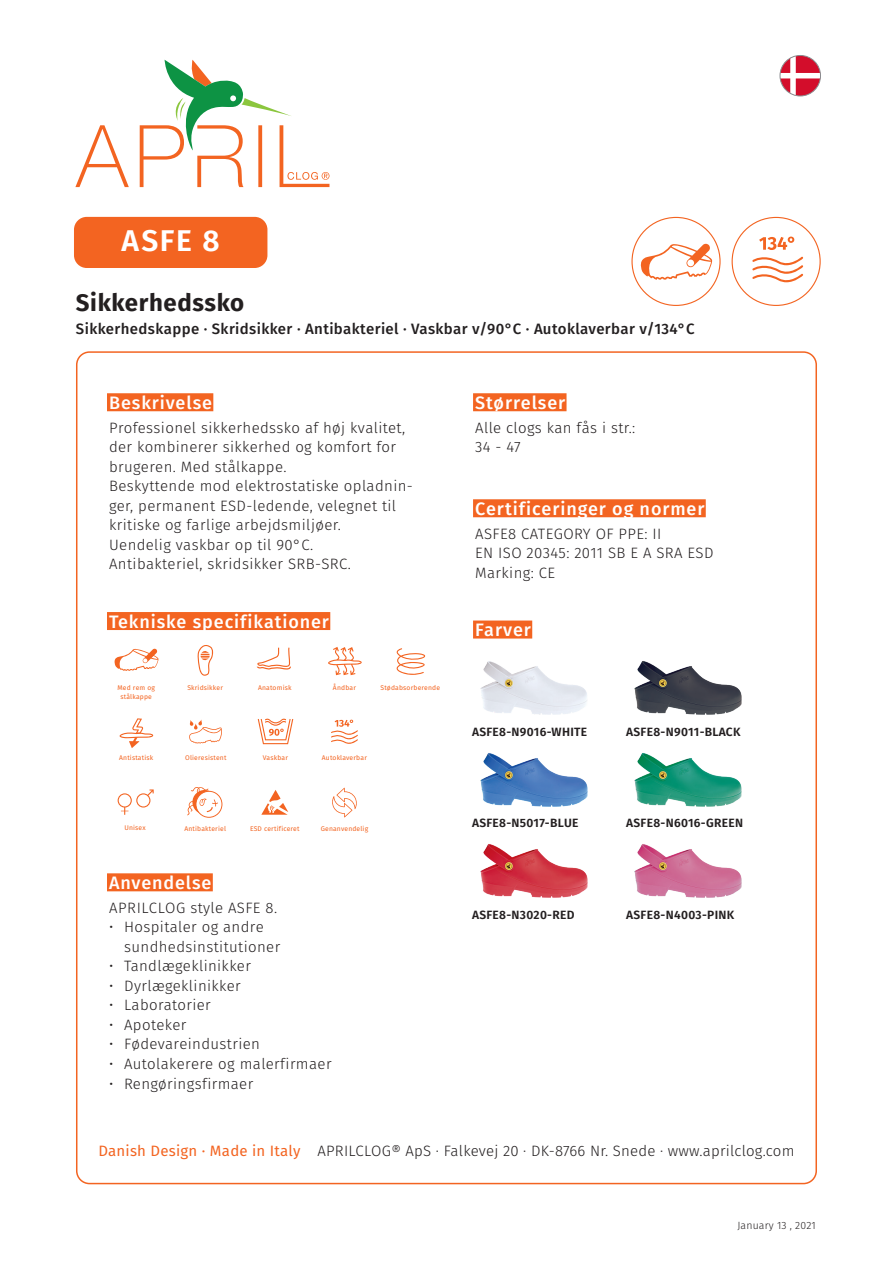
<style>
.page{position:relative;width:893px;height:1263px;background:#fff}
.page>*{position:absolute;margin:0;border:0;box-sizing:border-box;transform-origin:0 0}
.order_neg{font:600 30px "Fira Sans";color:#fff}
.style{font:700 24px "Fira Sans";letter-spacing:.025em;color:#231f20}
.head{font:500 18px "Fira Sans";letter-spacing:.05em;color:#fff}
.broed{font:300 15px/19.5px "Fira Sans";letter-spacing:.025em;color:#231f20}
.Undertitel{font:500 15px "Fira Sans";letter-spacing:.025em;color:#231f20}
.Tabeltekst_venstre{font:600 12px "Fira Sans";letter-spacing:.025em;color:#231f20}
.t1{font:300 10.5px "Fira Sans";letter-spacing:.015em;color:#231f20}
.ikontekst{font:6.75px "Fira Sans";letter-spacing:.025em;color:#f36421}
.s1{font-weight:400;color:#f36421}
</style>
<div class="page">
<svg style="left:75px;top:60px;width:254px;height:127px"></svg>
<div style="left:107px;top:393px;width:106px;height:18px;background:#f36421"></div>
<div style="left:107px;top:612px;width:223px;height:18px;background:#f36421"></div>
<div style="left:107px;top:873px;width:106px;height:18px;background:#f36421"></div>
<div style="left:473px;top:393px;width:93px;height:18px;background:#f36421"></div>
<div style="left:473px;top:499px;width:233px;height:18px;background:#f36421"></div>
<div style="left:473px;top:620px;width:59px;height:18px;background:#f36421"></div>
<svg style="left:780px;top:55px;width:40px;height:41px"></svg>
<div style="left:780px;top:55px;width:41px;height:41px;border:1px solid #8a8c8f;border-radius:50%"></div>
<img style="left:634px;top:661px;width:108px;height:54px">
<img style="left:480px;top:753px;width:108px;height:54px">
<img style="left:634px;top:753px;width:108px;height:54px">
<img style="left:634px;top:844px;width:108px;height:54px">
<img style="left:480px;top:844px;width:108px;height:54px">
<img style="left:480px;top:661px;width:107px;height:54px">
<div style="left:74px;top:217px;width:193px;height:51px;background:#f36421;border-radius:13px"></div>
<svg style="left:396px;top:648px;width:29px;height:27px"></svg>
<svg style="left:114px;top:648px;width:45px;height:23px"></svg>
<svg style="left:118px;top:789px;width:36px;height:26px"></svg>
<svg style="left:257px;top:648px;width:34px;height:22px"></svg>
<svg style="left:258px;top:718px;width:35px;height:26px"></svg>
<svg style="left:332px;top:788px;width:25px;height:29px"></svg>
<svg style="left:331px;top:720px;width:27px;height:24px"></svg>
<svg style="left:187px;top:787px;width:35px;height:31px"></svg>
<svg style="left:189px;top:719px;width:33px;height:25px"></svg>
<svg style="left:261px;top:790px;width:27px;height:25px"></svg>
<svg style="left:752px;top:237px;width:51px;height:46px"></svg>
<svg style="left:640px;top:243px;width:72px;height:37px"></svg>
<svg style="left:197px;top:645px;width:16px;height:31px"></svg>
<svg style="left:119px;top:718px;width:34px;height:30px"></svg>
<svg style="left:328px;top:647px;width:34px;height:28px"></svg>
<p class="order_neg" style="left:121px;top:220px;width:100px">ASFE 8</p>
<p class="style" style="left:76px;top:286px;width:170px">Sikkerhedssko</p>
<p class="Undertitel" style="left:76px;top:318px;width:620px">Sikkerhedskappe · Skridsikker · Antibakteriel · Vaskbar v/90°C · Autoklaverbar v/134°C</p>
<p class="head" style="left:109px;top:390px;width:104px">Beskrivelse</p>
<p class="broed" style="left:109px;top:418px;width:298px">Professionel sikkerhedssko af høj kvalitet, der kombinerer sikkerhed og komfort for brugeren. Med stålkappe.</p>
<p class="broed" style="left:109px;top:476px;width:305px">Beskyttende mod elektrostatiske opladnin&shy;ger, permanent ESD-ledende, velegnet til kritiske og farlige arbejdsmiljøer.</p>
<p class="broed" style="left:109px;top:535px;width:206px">Uendelig vaskbar op til 90°C.</p>
<p class="broed" style="left:109px;top:554px;width:243px">Antibakteriel, skridsikker SRB-SRC.</p>
<p class="head" style="left:109px;top:609px;width:221px">Tekniske specifikationer</p>
<p class="ikontekst" style="left:333px;top:683px;width:24px">Åndbar</p>
<p class="ikontekst" style="left:117px;top:683px;width:39px">Med rem og</p>
<p class="ikontekst" style="left:187px;top:683px;width:37px">Skridsikker</p>
<p class="ikontekst" style="left:381px;top:683px;width:61px">Stødabsorberende</p>
<p class="ikontekst" style="left:121px;top:692px;width:33px">stålkappe</p>
<p class="ikontekst" style="left:258px;top:683px;width:35px">Anatomisk</p>
<p class="ikontekst" style="left:119px;top:753px;width:36px">Antistatisk</p>
<p class="ikontekst" style="left:185px;top:753px;width:43px">Olieresistent</p>
<p class="ikontekst" style="left:263px;top:753px;width:27px">Vaskbar</p>
<p class="ikontekst" style="left:322px;top:753px;width:46px">Autoklaverbar</p>
<p class="ikontekst" style="left:124px;top:823px;width:23px">Unisex</p>
<p class="ikontekst" style="left:184px;top:824px;width:43px">Antibakteriel</p>
<p class="ikontekst" style="left:321px;top:824px;width:49px">Genanvendelig</p>
<p class="ikontekst" style="left:250px;top:824px;width:51px">ESD certificeret</p>
<p class="head" style="left:109px;top:870px;width:104px">Anvendelse</p>
<p class="broed" style="left:109px;top:898px;width:169px">APRILCLOG style ASFE 8.</p>
<p class="broed" style="left:124px;top:917px;width:158px;text-indent:-15px">• Hospitaler og andre sundhedsinstitutioner</p>
<p class="broed" style="left:109px;top:956px;width:143px">• Tandlægeklinikker</p>
<p class="broed" style="left:109px;top:976px;width:133px">• Dyrlægeklinikker</p>
<p class="broed" style="left:109px;top:995px;width:103px">• Laboratorier</p>
<p class="broed" style="left:109px;top:1015px;width:79px">• Apoteker</p>
<p class="broed" style="left:109px;top:1034px;width:152px">• Fødevareindustrien</p>
<p class="broed" style="left:109px;top:1054px;width:224px">• Autolakerere og malerfirmaer</p>
<p class="broed" style="left:109px;top:1073px;width:146px">• Rengøringsfirmaer</p>
<p class="head" style="left:475px;top:390px;width:92px">Størrelser</p>
<p class="broed" style="left:475px;top:418px;width:162px">Alle clogs kan fås i str.:</p>
<p class="broed" style="left:475px;top:437px;width:47px">34 - 47</p>
<p class="head" style="left:475px;top:496px;width:231px">Certificeringer og normer</p>
<p class="broed" style="left:475px;top:524px;width:188px">ASFE8 CATEGORY OF PPE: II</p>
<p class="broed" style="left:475px;top:543px;width:240px">EN ISO 20345: 2011 SB E A SRA ESD</p>
<p class="broed" style="left:475px;top:563px;width:81px">Marking: CE</p>
<p class="head" style="left:475px;top:617px;width:57px">Farver</p>
<p class="Tabeltekst_venstre" style="left:472px;top:723px;width:117px">ASFE8-N9016-WHITE</p>
<p class="Tabeltekst_venstre" style="left:626px;top:723px;width:116px">ASFE8-N9011-BLACK</p>
<p class="Tabeltekst_venstre" style="left:472px;top:815px;width:108px">ASFE8-N5017-BLUE</p>
<p class="Tabeltekst_venstre" style="left:626px;top:815px;width:118px">ASFE8-N6016-GREEN</p>
<p class="Tabeltekst_venstre" style="left:472px;top:906px;width:104px">ASFE8-N3020-RED</p>
<p class="Tabeltekst_venstre" style="left:626px;top:906px;width:110px">ASFE8-N4003-PINK</p>
<p class="broed" style="left:98px;top:1141px;width:698px"><span class="s1">Danish Design · Made in Italy</span> APRILCLOG® ApS · Falkevej 20 · DK-8766 Nr. Snede · www.aprilclog.com</p>
<p class="t1" style="left:737px;top:1218px;width:80px">January 13 , 2021</p>
</div>
